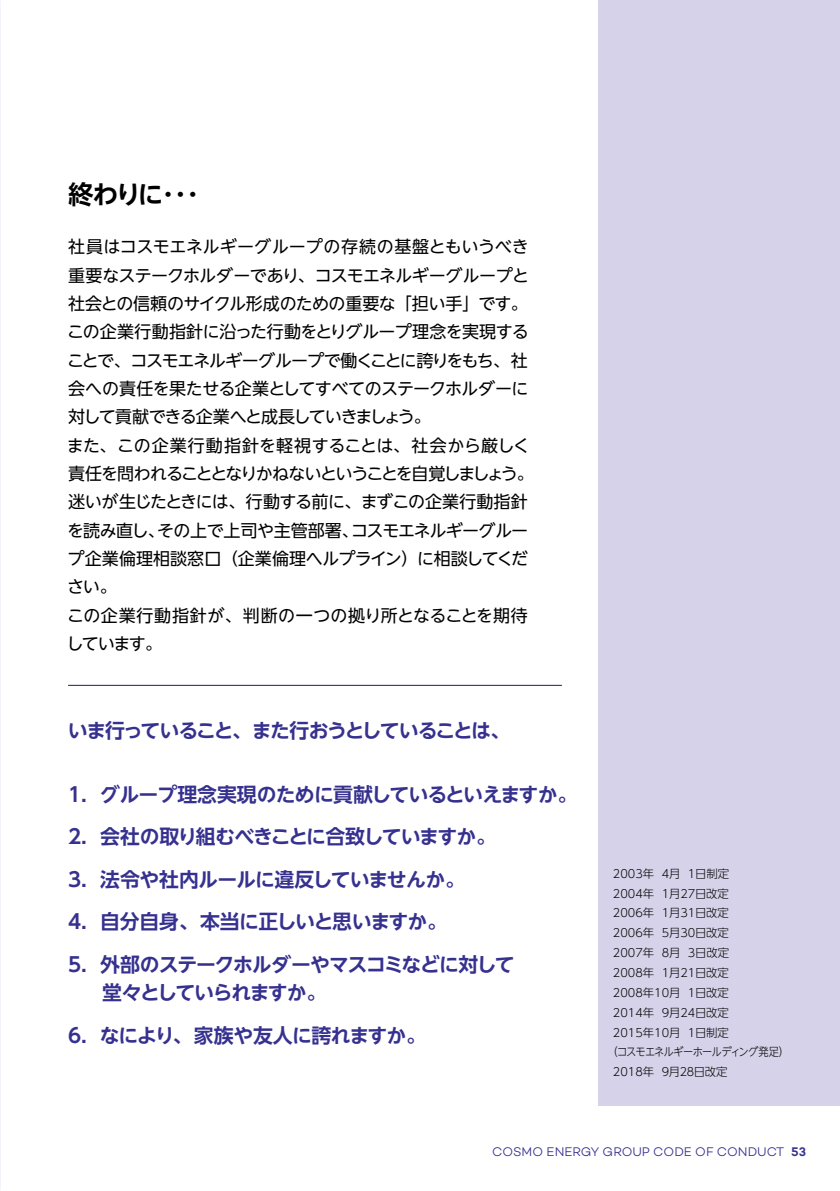
<style>
.page{position:relative;width:840px;height:1191px;background:#fff}
.page>*{position:absolute;margin:0;border:0;box-sizing:border-box;transform-origin:0 0}
.t1{font:700 25.6px "UD Shin Go NT Pro De";color:#000}
.t2{font:700 19.8px "UD Shin Go NT Pro De";letter-spacing:-.05em;color:#36318f}
.t3{font:700 19.8px "UD Shin Go NT Pro De";letter-spacing:-.08em;color:#36318f}
.t4{font:700 19.8px "UD Shin Go NT Pro De";letter-spacing:-.03em;color:#36318f}
.t5{font:700 19.8px "UD Shin Go NT Pro De";letter-spacing:-.07em;color:#36318f}
.t6{font:17px/28.4px "UD Shin Go NT Pro";letter-spacing:-.04em;color:#000;text-align:justify}
.t7{font:17px/28.4px "UD Shin Go NT Pro";color:#000}
.t8{font:300 12.8px "Campton";color:#36318f}
.t9{font:300 11.4px "UD Shin Go NT Pro";color:#000}
.t10{font:300 11.4px "UD Shin Go NT Pro";letter-spacing:-.075em;color:#000;scale:.9 1}
.s1{font-weight:600}
</style>
<div class="page">
<div style="left:598px;top:0;width:241px;height:1106px;background:#d6d2e9"></div>
<hr style="left:68px;top:685px;width:493px;height:1px;background:#36318f">
<p class="t1" style="left:68px;top:173px;width:132px">終わりに･･･</p>
<p class="t6" style="left:68px;top:232px;width:462px">社員はコスモエネルギーグループの存続の基盤ともいうべき重要なステークホルダーであり、コスモエネルギーグループと社会との信頼のサイクル形成のための重要な「担い手」です。</p>
<p class="t6" style="left:67px;top:317px;width:463px">この企業行動指針に沿った行動をとりグループ理念を実現することで、コスモエネルギーグループで働くことに誇りをもち、社会への責任を果たせる企業としてすべてのステークホルダーに対して貢献できる企業へと成長していきましょう。</p>
<p class="t6" style="left:67px;top:430px;width:468px">また、この企業行動指針を軽視することは、社会から厳しく責任を問われることとなりかねないということを自覚しましょう。</p>
<p class="t6" style="left:67px;top:487px;width:462px">迷いが生じたときには、行動する前に、まずこの企業行動指針を読み直し、その上で上司や主管部署、コスモエネルギーグループ企業倫理相談窓口（企業倫理ヘルプライン）に相談してください。</p>
<p class="t7" style="left:66px;top:600px;width:462px">この企業行動指針が、判断の一つの拠り所となることを期待しています。</p>
<p class="t3" style="left:68px;top:714px;width:444px">いま行っていること、また行おうとしていることは、</p>
<p class="t2" style="left:68px;top:778px;width:510px">1. グループ理念実現のために貢献しているといえますか。</p>
<p class="t2" style="left:68px;top:820px;width:429px">2. 会社の取り組むべきことに合致していますか。</p>
<p class="t2" style="left:68px;top:863px;width:398px">3. 法令や社内ルールに違反していませんか。</p>
<p class="t2" style="left:68px;top:905px;width:380px">4. 自分自身、本当に正しいと思いますか。</p>
<p class="t2" style="left:68px;top:948px;width:448px">5. 外部のステークホルダーやマスコミなどに対して</p>
<p class="t5" style="left:102px;top:976px;width:226px">堂々としていられますか。</p>
<p class="t4" style="left:68px;top:1019px;width:359px">6. なにより、家族や友人に誇れますか。</p>
<p class="t9" style="left:612px;top:864px;width:117px">2003年 4月 1日制定</p>
<p class="t9" style="left:612px;top:884px;width:117px">2004年 1月27日改定</p>
<p class="t9" style="left:612px;top:904px;width:117px">2006年 1月31日改定</p>
<p class="t9" style="left:612px;top:923px;width:117px">2006年 5月30日改定</p>
<p class="t9" style="left:612px;top:943px;width:117px">2007年 8月 3日改定</p>
<p class="t9" style="left:612px;top:963px;width:117px">2008年 1月21日改定</p>
<p class="t9" style="left:612px;top:983px;width:117px">2008年10月 1日改定</p>
<p class="t9" style="left:612px;top:1003px;width:117px">2014年 9月24日改定</p>
<p class="t9" style="left:612px;top:1023px;width:117px">2015年10月 1日制定</p>
<p class="t10" style="left:607px;top:1042px;width:203px">（コスモエネルギーホールディング発足）</p>
<p class="t9" style="left:612px;top:1062px;width:116px">2018年 ９月２８日改定</p>
<p class="t8" style="left:492px;top:1144px;width:315px">COSMO ENERGY GROUP CODE OF CONDUCT <span class="s1">53</span></p>
</div>
